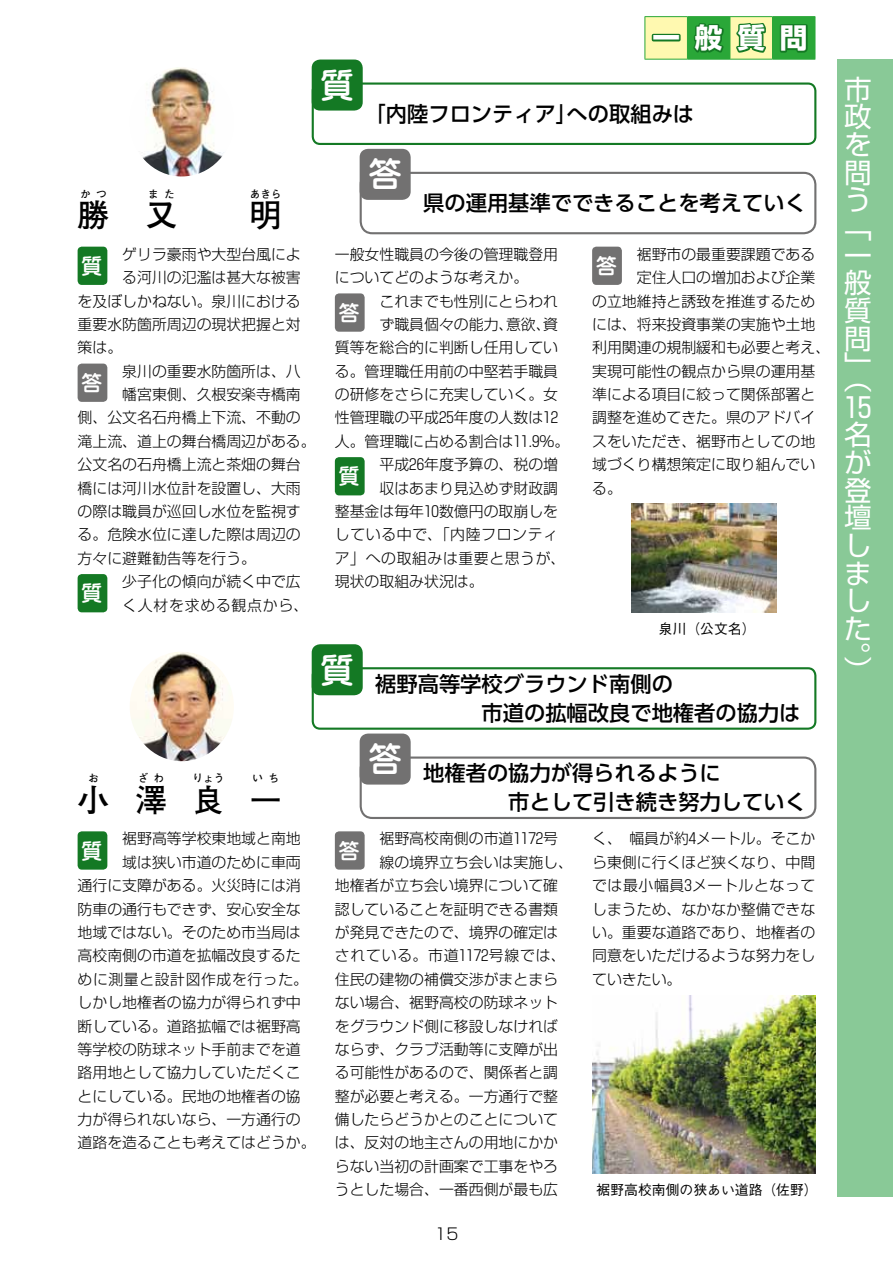
<style>
.page{position:relative;width:893px;height:1263px;background:#fff}
.page>*{position:absolute;margin:0;border:0;box-sizing:border-box;transform-origin:0 0}
.t1{font:500 34.05px "Jun 34 Pro";color:#fff}
.t2{font:700 31.95px "Futo Go B101 Pro";color:#000}
.t3{font:27.6px/27.6px "Shin Go Pro";color:#fff}
.t4{font:700 27.6px "Shin Go Pro";color:#fff}
.t5{font:500 21.3px/29px "UD Shin Go Pro";color:#000}
.t6{font:500 21.3px "Jun 34 Pro";color:#fff}
.t7{font:300 15.9px "Shin Go Pro";color:#000}
.t8{font:300 14.85px/23.4px "Shin Go Pro";color:#000}
.t9{font:300 14.85px "Shin Go Pro";letter-spacing:.04em;color:#000}
.t10{font:300 14.85px "Shin Go Pro";letter-spacing:.055em;color:#000}
.t11{font:500 13.8px "Gothic BBB Pro";color:#000}
.t12{font:700 10.65px "Futo Go B101 Pro";letter-spacing:.25em;color:#000}
</style>
<div class="page">
<div style="left:838px;top:60px;width:55px;height:1137px;background:#89c997"></div>
<div style="left:78px;top:247px;width:29px;height:38px;background:#147924;border-radius:4px"></div>
<div style="left:78px;top:364px;width:29px;height:38px;background:#727171;border-radius:4px"></div>
<div style="left:78px;top:574px;width:29px;height:38px;background:#147924;border-radius:4px"></div>
<div style="left:335px;top:293px;width:30px;height:39px;background:#727171;border-radius:4px"></div>
<div style="left:335px;top:457px;width:30px;height:38px;background:#147924;border-radius:4px"></div>
<div style="left:592px;top:247px;width:30px;height:38px;background:#727171;border-radius:4px"></div>
<div style="left:312px;top:82px;width:504px;height:63px;border:2px solid #147924;border-radius:7px"></div>
<div style="left:360px;top:172px;width:456px;height:62px;border:2px solid #727171;border-radius:12px"></div>
<div style="left:78px;top:831px;width:29px;height:39px;background:#147924;border-radius:4px"></div>
<div style="left:335px;top:831px;width:30px;height:39px;background:#727171;border-radius:4px"></div>
<div style="left:312px;top:667px;width:504px;height:63px;border:2px solid #147924;border-radius:7px"></div>
<div style="left:360px;top:756px;width:456px;height:63px;border:2px solid #727171;border-radius:12px"></div>
<img style="left:142px;top:67px;width:82px;height:109px">
<img style="left:130px;top:652px;width:104px;height:109px">
<img style="left:631px;top:504px;width:145px;height:108px">
<img style="left:592px;top:995px;width:223px;height:179px">
<hr style="left:644px;top:16px;width:43px;height:1px;background:#2aa738">
<hr style="left:644px;top:17px;width:1px;height:42px;background:#2aa738">
<hr style="left:815px;top:17px;width:1px;height:42px;background:#2aa738">
<hr style="left:644px;top:59px;width:43px;height:1px;background:#2aa738">
<hr style="left:687px;top:59px;width:43px;height:1px;background:#2aa738">
<hr style="left:730px;top:59px;width:42px;height:1px;background:#2aa738">
<hr style="left:772px;top:59px;width:43px;height:1px;background:#2aa738">
<svg style="left:645px;top:16px;width:170px;height:43px"></svg>
<div style="left:312px;top:60px;width:51px;height:51px;background:#147924;border-radius:9px"></div>
<div style="left:360px;top:149px;width:51px;height:51px;background:#727171;border-radius:9px"></div>
<div style="left:312px;top:644px;width:51px;height:51px;background:#147924;border-radius:9px"></div>
<div style="left:360px;top:733px;width:51px;height:51px;background:#727171;border-radius:9px"></div>
<p class="t12" style="left:80px;top:185px;width:28px">かつ</p>
<h2 class="t2" style="left:78px;top:189px;width:33px">勝</h2>
<p class="t12" style="left:148px;top:185px;width:28px">また</p>
<h2 class="t2" style="left:146px;top:189px;width:33px">又</h2>
<p class="t12" style="left:250px;top:185px;width:33px">あきら</p>
<h2 class="t2" style="left:250px;top:189px;width:33px">明</h2>
<p class="t8" style="left:122px;top:241px;width:180px">ゲリラ豪雨や大型台風によ</p>
<p class="t8" style="left:122px;top:264px;width:180px">る河川の氾濫は甚大な被害</p>
<p class="t8" style="left:78px;top:287px;width:225px">を及ぼしかねない。泉川における</p>
<p class="t8" style="left:78px;top:311px;width:225px">重要水防箇所周辺の現状把握と対</p>
<p class="t8" style="left:78px;top:334px;width:46px">策は。</p>
<h3 class="t6" style="left:81px;top:366px;width:23px">答</h3>
<h3 class="t6" style="left:81px;top:249px;width:23px">質</h3>
<p class="t8" style="left:122px;top:357px;width:180px">泉川の重要水防箇所は、八</p>
<p class="t8" style="left:122px;top:381px;width:180px">幡宮東側、久根安楽寺橋南</p>
<p class="t8" style="left:78px;top:404px;width:225px">側、公文名石舟橋上下流、不動の</p>
<p class="t8" style="left:78px;top:428px;width:240px">滝上流、道上の舞台橋周辺がある。</p>
<p class="t8" style="left:78px;top:451px;width:225px">公文名の石舟橋上流と茶畑の舞台</p>
<p class="t8" style="left:78px;top:474px;width:225px">橋には河川水位計を設置し、大雨</p>
<p class="t8" style="left:78px;top:498px;width:225px">の際は職員が巡回し水位を監視す</p>
<p class="t8" style="left:78px;top:521px;width:225px">る。危険水位に達した際は周辺の</p>
<p class="t8" style="left:78px;top:545px;width:180px">方々に避難勧告等を行う。</p>
<h3 class="t6" style="left:81px;top:576px;width:23px">質</h3>
<p class="t8" style="left:122px;top:568px;width:188px">少子化の傾向が続く中で広く人材を求める観点から、</p>
<p class="t12" style="left:88px;top:770px;width:12px">お</p>
<h2 class="t2" style="left:78px;top:774px;width:33px">小</h2>
<p class="t12" style="left:138px;top:770px;width:28px">ざわ</p>
<h2 class="t2" style="left:135px;top:774px;width:33px">澤</h2>
<p class="t12" style="left:192px;top:770px;width:33px">りょう</p>
<h2 class="t2" style="left:192px;top:774px;width:33px">良</h2>
<p class="t12" style="left:252px;top:770px;width:28px">いち</p>
<h2 class="t2" style="left:250px;top:774px;width:33px">一</h2>
<p class="t8" style="left:122px;top:825px;width:180px">裾野高等学校東地域と南地</p>
<p class="t8" style="left:122px;top:849px;width:180px">域は狭い市道のために車両</p>
<p class="t8" style="left:78px;top:872px;width:225px">通行に支障がある。火災時には消</p>
<p class="t8" style="left:78px;top:895px;width:225px">防車の通行もできず、安心安全な</p>
<p class="t8" style="left:78px;top:919px;width:225px">地域ではない。そのため市当局は</p>
<p class="t8" style="left:78px;top:942px;width:225px">高校南側の市道を拡幅改良するた</p>
<p class="t9" style="left:78px;top:967px;width:232px">めに測量と設計図作成を行った。</p>
<p class="t8" style="left:78px;top:989px;width:225px">しかし地権者の協力が得られず中</p>
<p class="t8" style="left:78px;top:1012px;width:225px">断している。道路拡幅では裾野高</p>
<p class="t8" style="left:78px;top:1036px;width:225px">等学校の防球ネット手前までを道</p>
<p class="t8" style="left:78px;top:1059px;width:225px">路用地として協力していただくこ</p>
<p class="t8" style="left:78px;top:1082px;width:225px">とにしている。民地の地権者の協</p>
<p class="t8" style="left:78px;top:1106px;width:225px">力が得られないなら、一方通行の</p>
<p class="t8" style="left:78px;top:1129px;width:240px">道路を造ることも考えてはどうか。</p>
<h3 class="t6" style="left:81px;top:834px;width:23px">質</h3>
<h1 class="t1" style="left:320px;top:58px;width:36px">質</h1>
<h3 class="t4" style="left:652px;top:16px;width:157px">一般質問</h3>
<h3 class="t5" style="left:365px;top:99px;width:331px">「内陸フロンティア」への取組みは</h3>
<h1 class="t1" style="left:368px;top:147px;width:36px">答</h1>
<h3 class="t5" style="left:423px;top:188px;width:384px">県の運用基準でできることを考えていく</h3>
<p class="t8" style="left:335px;top:241px;width:225px">一般女性職員の今後の管理職登用についてどのような考えか。</p>
<h3 class="t6" style="left:338px;top:296px;width:23px">答</h3>
<p class="t8" style="left:379px;top:287px;width:180px">これまでも性別にとらわれ</p>
<p class="t8" style="left:379px;top:311px;width:180px">ず職員個々の能力、意欲、資</p>
<p class="t8" style="left:335px;top:334px;width:225px">質等を総合的に判断し任用してい</p>
<p class="t8" style="left:335px;top:357px;width:225px">る。管理職任用前の中堅若手職員</p>
<p class="t8" style="left:335px;top:381px;width:225px">の研修をさらに充実していく。女</p>
<p class="t8" style="left:335px;top:404px;width:225px">性管理職の平成25年度の人数は12</p>
<p class="t8" style="left:335px;top:428px;width:236px">人。管理職に占める割合は11.9％。</p>
<h3 class="t6" style="left:338px;top:459px;width:23px">質</h3>
<p class="t8" style="left:379px;top:451px;width:180px">平成26年度予算の、税の増</p>
<p class="t8" style="left:379px;top:474px;width:180px">収はあまり見込めず財政調</p>
<p class="t8" style="left:335px;top:498px;width:225px">整基金は毎年10数億円の取崩しを</p>
<p class="t9" style="left:335px;top:522px;width:225px">している中で、「内陸フロンティ</p>
<p class="t9" style="left:335px;top:546px;width:232px">ア」への取組みは重要と思うが、</p>
<p class="t8" style="left:335px;top:568px;width:150px">現状の取組み状況は。</p>
<p class="t8" style="left:637px;top:241px;width:180px">裾野市の最重要課題である</p>
<p class="t8" style="left:637px;top:264px;width:180px">定住人口の増加および企業</p>
<p class="t8" style="left:592px;top:287px;width:225px">の立地維持と誘致を推進するため</p>
<p class="t8" style="left:592px;top:311px;width:225px">には、将来投資事業の実施や土地</p>
<p class="t8" style="left:592px;top:334px;width:240px">利用関連の規制緩和も必要と考え、</p>
<p class="t8" style="left:592px;top:357px;width:225px">実現可能性の観点から県の運用基</p>
<p class="t8" style="left:592px;top:381px;width:225px">準による項目に絞って関係部署と</p>
<p class="t8" style="left:592px;top:404px;width:225px">調整を進めてきた。県のアドバイ</p>
<p class="t8" style="left:592px;top:428px;width:225px">スをいただき、裾野市としての地</p>
<p class="t8" style="left:592px;top:451px;width:225px">域づくり構想策定に取り組んでい</p>
<p class="t8" style="left:592px;top:474px;width:31px">る。</p>
<h3 class="t6" style="left:596px;top:249px;width:23px">答</h3>
<p class="t11" style="left:659px;top:618px;width:98px">泉川（公文名）</p>
<h1 class="t1" style="left:320px;top:643px;width:36px">質</h1>
<h3 class="t5" style="left:482px;top:669px;width:320px;text-indent:-106px">裾野高等学校グラウンド南側の<br>市道の拡幅改良で地権者の協力は</h3>
<h3 class="t5" style="left:508px;top:758px;width:299px;text-indent:-85px">地権者の協力が得られるように<br>市として引き続き努力していく</h3>
<h1 class="t1" style="left:368px;top:732px;width:36px">答</h1>
<p class="t8" style="left:379px;top:825px;width:180px">裾野高校南側の市道1172号</p>
<p class="t8" style="left:379px;top:849px;width:195px">線の境界立ち会いは実施し、</p>
<p class="t8" style="left:335px;top:872px;width:225px">地権者が立ち会い境界について確</p>
<p class="t8" style="left:335px;top:895px;width:225px">認していることを証明できる書類</p>
<p class="t8" style="left:335px;top:919px;width:225px">が発見できたので、境界の確定は</p>
<p class="t10" style="left:335px;top:943px;width:232px">されている。市道1172号線では、</p>
<p class="t8" style="left:335px;top:965px;width:225px">住民の建物の補償交渉がまとまら</p>
<p class="t8" style="left:335px;top:989px;width:225px">ない場合、裾野高校の防球ネット</p>
<p class="t8" style="left:335px;top:1012px;width:225px">をグラウンド側に移設しなければ</p>
<p class="t8" style="left:335px;top:1036px;width:225px">ならず、クラブ活動等に支障が出</p>
<p class="t8" style="left:335px;top:1059px;width:225px">る可能性があるので、関係者と調</p>
<p class="t8" style="left:335px;top:1082px;width:225px">整が必要と考える。一方通行で整</p>
<p class="t8" style="left:335px;top:1106px;width:225px">備したらどうかとのことについて</p>
<p class="t8" style="left:335px;top:1129px;width:225px">は、反対の地主さんの用地にかか</p>
<p class="t8" style="left:335px;top:1153px;width:225px">らない当初の計画案で工事をやろ</p>
<p class="t8" style="left:335px;top:1176px;width:225px">うとした場合、一番西側が最も広</p>
<h3 class="t6" style="left:338px;top:834px;width:23px">答</h3>
<p class="t7" style="left:434px;top:1221px;width:26px">15</p>
<p class="t8" style="left:592px;top:825px;width:225px;text-align:justify">く、　幅員が約4メートル。そこから東側に行くほど狭くなり、中間では最小幅員3メートルとなってしまうため、なかなか整備できない。重要な道路であり、地権者の同意をいただけるような努力をしていきたい。</p>
<p class="t11" style="left:597px;top:1179px;width:223px">裾野高校南側の狭あい道路（佐野）</p>
<h3 class="t3" style="left:844px;top:72px;width:28px">市政を問う「一般質問」</h3>
<h3 class="t3" style="left:844px;top:362px;width:29px;text-align:justify">（15名が登壇しました。</h3>
<h3 class="t3" style="left:844px;top:653px;width:28px">）</h3>
</div>
